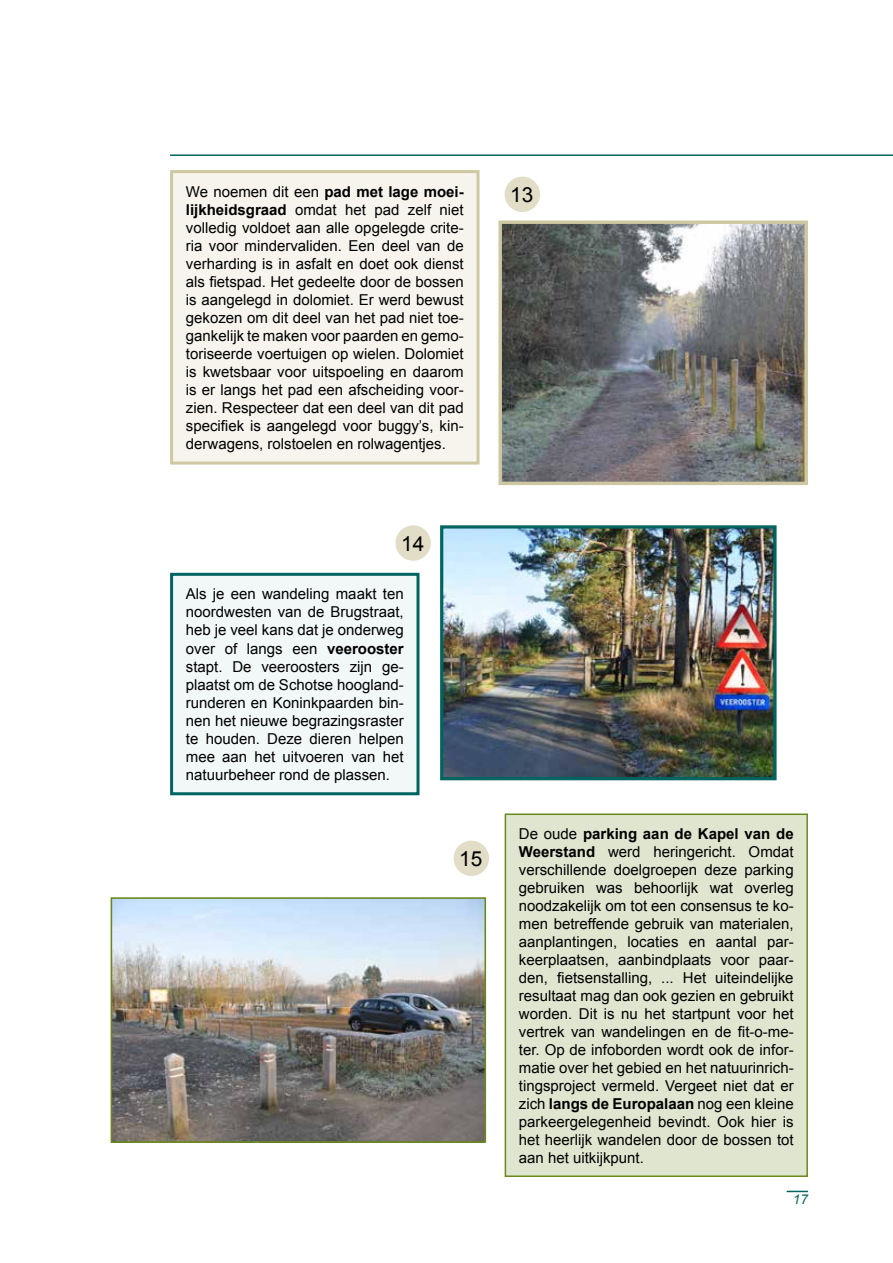
<style>
.page{position:relative;width:893px;height:1263px;background:#fff}
.page>*{position:absolute;margin:0;border:0;box-sizing:border-box;transform-origin:0 0}
.t1{font:20.85px "Arial";color:#000}
.t2{font:15px/18px "Arial";color:#000;text-align:justify}
.t3{font:italic 13.5px "Arial";color:#006561}
.s1{font-weight:700}
</style>
<div class="page">
<hr style="left:170px;top:154px;width:723px;height:2px;background:#006561">
<svg style="left:787px;top:1191px;width:21px;height:1px"></svg>
<div style="left:395px;top:525px;width:36px;height:36px;background:#e2ddc7;border-radius:50%"></div>
<div style="left:505px;top:177px;width:35px;height:35px;background:#e2ddc7;border-radius:50%"></div>
<div style="left:454px;top:841px;width:35px;height:35px;background:#e2ddc7;border-radius:50%"></div>
<div style="left:172px;top:172px;width:306px;height:291px;background:#f6f4ed"></div>
<div style="left:170px;top:170px;width:309px;height:295px;border:3px solid #cec7a1"></div>
<img style="left:502px;top:225px;width:302px;height:256px">
<div style="left:498px;top:221px;width:310px;height:264px;border:3px solid #cec7a1"></div>
<div style="left:505px;top:814px;width:302px;height:362px;background:#dfe5cf"></div>
<div style="left:505px;top:813px;width:303px;height:364px;border:2px solid #69891d"></div>
<img style="left:114px;top:900px;width:369px;height:240px">
<div style="left:111px;top:897px;width:375px;height:246px;border:2px solid #69891d"></div>
<div style="left:172px;top:574px;width:246px;height:220px;background:#f2f7f7"></div>
<div style="left:170px;top:573px;width:249px;height:222px;border:3px solid #006561"></div>
<img style="left:444px;top:529px;width:329px;height:247px">
<div style="left:440px;top:525px;width:337px;height:255px;border:3px solid #006561"></div>
<p class="t2" style="left:186px;top:183px;width:279px">We noemen dit een <span class="s1">pad met lage moei&shy;lijkheidsgraad</span> omdat het pad zelf niet volledig voldoet aan alle opgelegde crite&shy;ria voor mindervaliden. Een deel van de verharding is in asfalt en doet ook dienst als fietspad. Het gedeelte door de bossen is aangelegd in dolomiet. Er werd bewust gekozen om dit deel van het pad niet toe&shy;gankelijk te maken voor paarden en gemo&shy;toriseerde voertuigen op wielen. Dolomiet is kwetsbaar voor uitspoeling en daarom is er langs het pad een afscheiding voor&shy;zien. Respecteer dat een deel van dit pad specifiek is aangelegd voor buggy’s, kin&shy;derwagens, rolstoelen en rolwagentjes.</p>
<h1 class="t1" style="left:510px;top:181px;width:25px">13</h1>
<h1 class="t1" style="left:401px;top:530px;width:25px">14</h1>
<p class="t2" style="left:186px;top:585px;width:219px">Als je een wandeling maakt ten noordwesten van de Brugstraat, heb je veel kans dat je onderweg over of langs een <span class="s1">veerooster </span>stapt. De veeroosters zijn ge&shy;plaatst om de Schotse hoogland&shy;runderen en Koninkpaarden bin&shy;nen het nieuwe begrazingsraster te houden. Deze dieren helpen mee aan het uitvoeren van het natuurbeheer rond de plassen.</p>
<h1 class="t1" style="left:459px;top:845px;width:25px">15</h1>
<p class="t2" style="left:519px;top:824px;width:276px">De oude <span class="s1">parking aan de Kapel van de Weerstand</span> werd heringericht. Omdat verschillende doelgroepen deze parking gebruiken was behoorlijk wat overleg noodzakelijk om tot een consensus te ko&shy;men betreffende gebruik van materialen, aanplantingen, locaties en aantal par&shy;keerplaatsen, aanbindplaats voor paar&shy;den, fietsenstalling, ... Het uiteindelijke resultaat mag dan ook gezien en gebruikt worden. Dit is nu het startpunt voor het vertrek van wandelingen en de fit-o-me&shy;ter. Op de infoborden wordt ook de infor&shy;matie over het gebied en het natuurinrich&shy;tingsproject vermeld. Vergeet niet dat er zich <span class="s1">langs de Europalaan</span> nog een kleine parkeergelegenheid bevindt. Ook hier is het heerlijk wandelen door de bossen tot aan het uitkijkpunt.</p>
<p class="t3" style="left:793px;top:1191px;width:17px">17</p>
</div>
